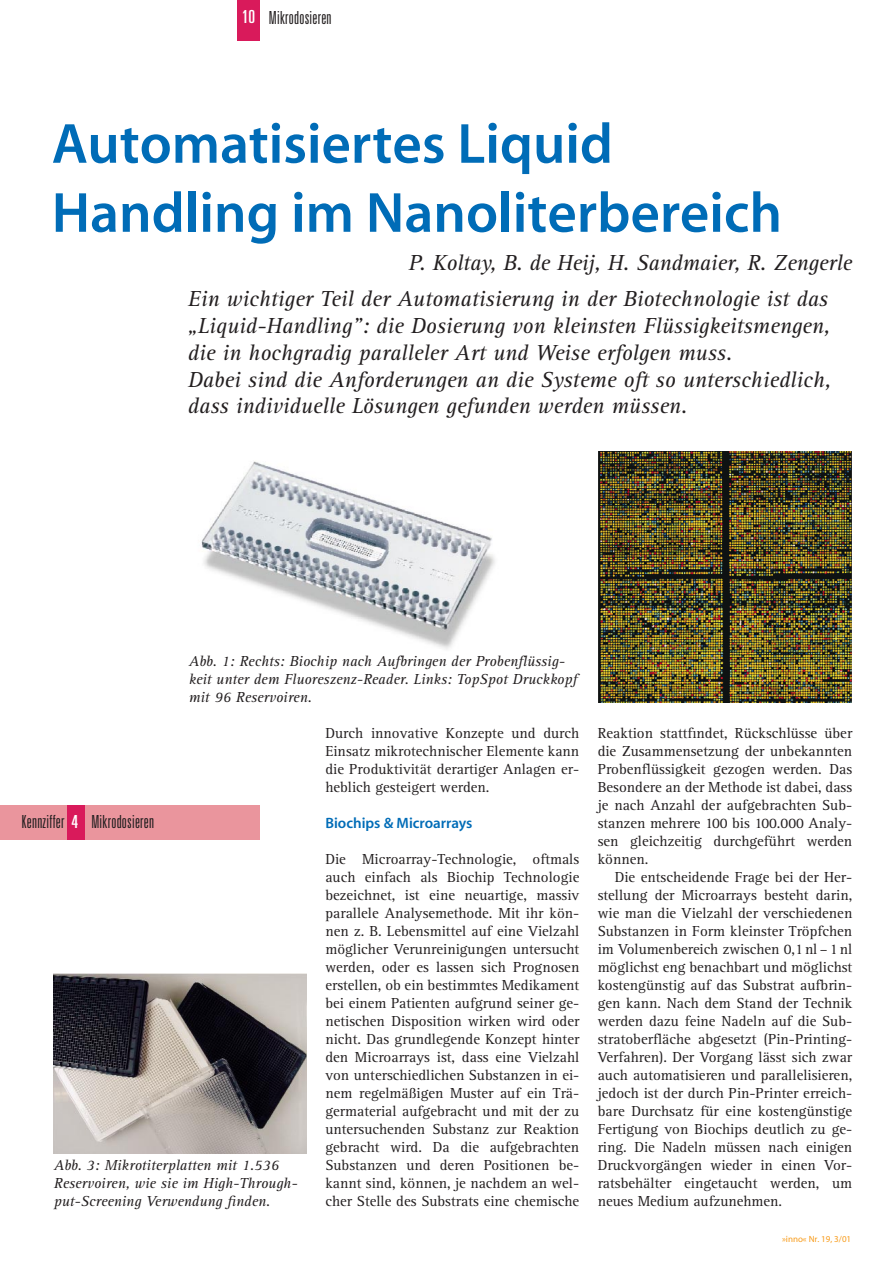
<style>
.page{position:relative;width:893px;height:1262px;background:#fff}
.page>*{position:absolute;margin:0;border:0;box-sizing:border-box;transform-origin:0 0}
.t1{font:57px/69px "Myriad MM 565 600";color:#006cb7}
.t2{font:italic 22.5px/26.7px "Rotis Serif";color:#231f20}
.t3{font:300 ultra-condensed 18px "Univers";letter-spacing:.015em;color:#231f20}
.t4{font:15px/18px "Rotis Serif";color:#231f20;text-align:justify}
.t5{font:italic 15px/18px "Rotis Serif";color:#231f20}
.t6{font:15px "Myriad MM 565 600";color:#006cb7}
.t7{font:9px "Myriad MM 406 600";color:#f89c1c}
.s1{font-weight:400;color:#fff}
</style>
<div class="page">
<div style="left:237px;top:0;width:23px;height:41px;background:#d91a5b"></div>
<div style="left:0;top:805px;width:260px;height:34px;background:#ea959d"></div>
<div style="left:67px;top:805px;width:17px;height:34px;background:#d91a5b"></div>
<img style="left:598px;top:451px;width:253px;height:251px">
<img style="left:53px;top:973px;width:253px;height:180px">
<img style="left:201px;top:461px;width:294px;height:188px">
<p class="t3" style="left:242px;top:11px;width:91px"><span class="s1">10</span> Mikrodosieren</p>
<h1 class="t1" style="left:52px;top:115px;width:731px">Automatisiertes Liquid<br>Handling im Nanoliterbereich</h1>
<h2 class="t2" style="left:408px;top:251px;width:445px">P. Koltay, B. de Heij, H. Sandmaier, R. Zengerle</h2>
<p class="t2" style="left:188px;top:288px;width:644px">Ein wichtiger Teil der Automatisierung in der Biotechnologie ist das „Liquid-Handling": die Dosierung von kleinsten Flüssigkeitsmengen, die in hochgradig paralleler Art und Weise erfolgen muss.<br>Dabei sind die Anforderungen an die Systeme oft so unterschiedlich, dass individuelle Lösungen gefunden werden müssen.</p>
<p class="t5" style="left:189px;top:653px;width:390px">Abb. 1: Rechts: Biochip nach Aufbringen der Probenflüssig&shy;keit unter dem Fluoreszenz-Reader. Links: TopSpot Druckkopf mit 96 Reservoiren.</p>
<p class="t3" style="left:22px;top:815px;width:134px">Kennziffer <span class="s1">4</span> Mikrodosieren</p>
<p class="t5" style="left:54px;top:1157px;width:245px">Abb. 3: Mikrotiterplatten mit 1.536<br>Reservoiren, wie sie im High-Through&shy;put-Screening Verwendung finden.</p>
<p class="t4" style="left:325px;top:725px;width:255px">Durch innovative Konzepte und durch Einsatz mikrotechnischer Elemente kann die Produktivität derartiger Anlagen er&shy;heblich gesteigert werden.</p>
<p class="t6" style="left:325px;top:817px;width:149px">Biochips &amp; Microarrays</p>
<p class="t4" style="left:325px;top:851px;width:255px">Die Microarray-Technologie, oftmals auch einfach als Biochip Technologie bezeichnet, ist eine neuartige, massiv parallele Analysemethode. Mit ihr kön&shy;nen z. B. Lebensmittel auf eine Vielzahl möglicher Verunreinigungen untersucht werden, oder es lassen sich Prognosen erstellen, ob ein bestimmtes Medikament bei einem Patienten aufgrund seiner ge&shy;netischen Disposition wirken wird oder nicht. Das grundlegende Konzept hinter den Microarrays ist, dass eine Vielzahl von unterschiedlichen Substanzen in ei&shy;nem regelmäßigen Muster auf ein Trä&shy;germaterial aufgebracht und mit der zu untersuchenden Substanz zur Reaktion gebracht wird. Da die aufgebrachten Substanzen und deren Positionen be&shy;kannt sind, können, je nachdem an wel&shy;cher Stelle des Substrats eine chemische</p>
<p class="t4" style="left:597px;top:725px;width:256px">Reaktion stattfindet, Rückschlüsse über die Zusammensetzung der unbekannten Probenflüssigkeit gezogen werden. Das Besondere an der Methode ist dabei, dass je nach Anzahl der aufgebrachten Sub&shy;stanzen mehrere 100 bis 100.000 Analy&shy;sen gleichzeitig durchgeführt werden können.</p>
<p class="t4" style="left:597px;top:869px;width:256px;text-indent:17px">Die entscheidende Frage bei der Her&shy;stellung der Microarrays besteht darin, wie man die Vielzahl der verschiedenen Substanzen in Form kleinster Tröpfchen im Volumenbereich zwischen 0,1 nl – 1 nl möglichst eng benachbart und möglichst kostengünstig auf das Substrat aufbrin&shy;gen kann. Nach dem Stand der Technik werden dazu feine Nadeln auf die Sub&shy;stratoberfläche abgesetzt (Pin-Printing-Verfahren). Der Vorgang lässt sich zwar auch automatisieren und parallelisieren, jedoch ist der durch Pin-Printer erreich&shy;bare Durchsatz für eine kostengünstige Fertigung von Biochips deutlich zu ge&shy;ring. Die Nadeln müssen nach einigen Druckvorgängen wieder in einen Vor&shy;ratsbehälter eingetaucht werden, um neues Medium aufzunehmen.</p>
<p class="t7" style="left:782px;top:1236px;width:71px">»inno« Nr. 19, 3/01</p>
</div>
